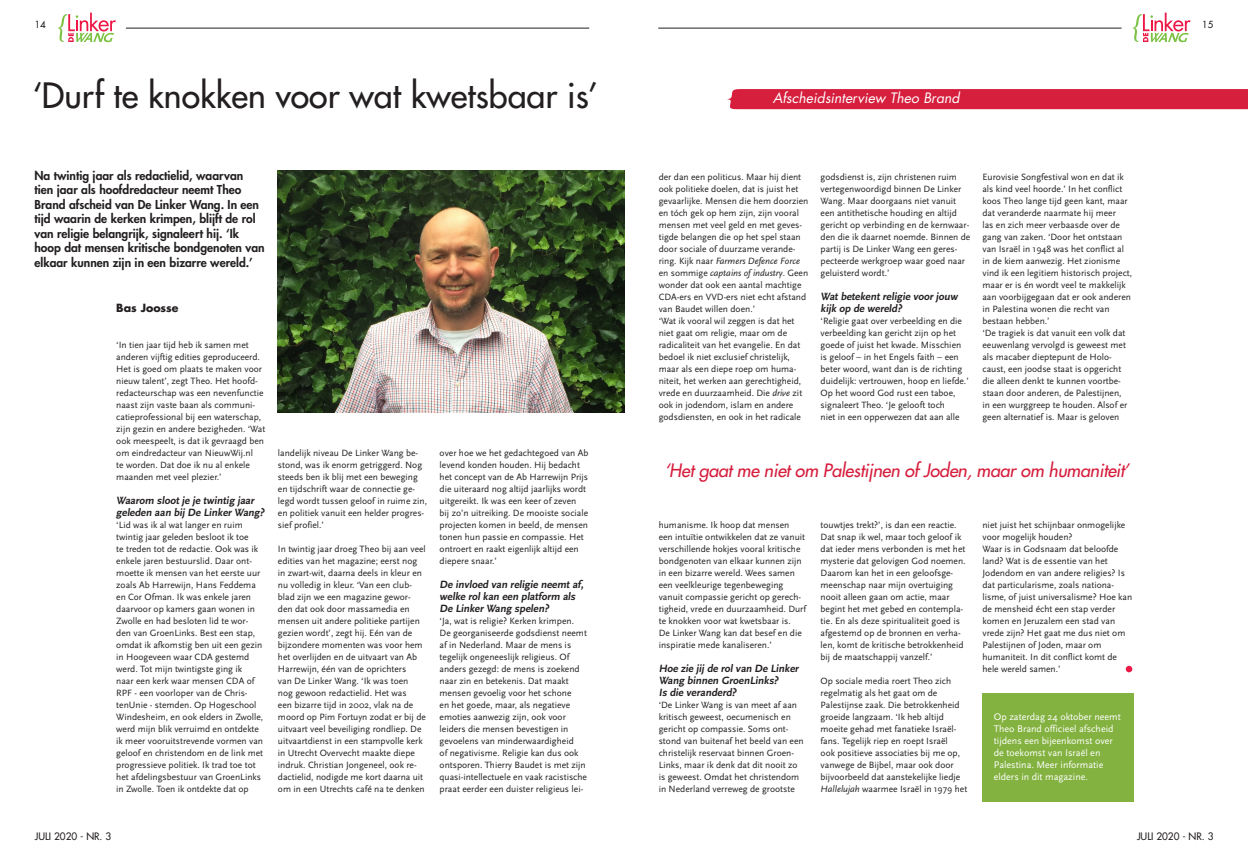
<style>
.page{position:relative;width:1248px;height:865px;background:#fff}
.page>*{position:absolute;margin:0;border:0;box-sizing:border-box;transform-origin:0 0}
.Kop{font:500 34px "Futura Std";color:#231f20}
.Streamer{font:italic 500 18px "Futura Std";letter-spacing:-.015em;color:#d61e3d}
.Subkop{font:italic 14px "Futura Std";color:#fff}
.Inleiding{font:800 12px/14.4px "Futura Std";color:#231f20}
.Tussenkopje{font:700 11px/12px "Scala Sans";color:#231f20}
.AUTEUR{font:700 11px "Futura Std";color:#231f20}
.Tussenkopje-2{font:10px/12px "Scala Sans";color:#fff}
.t1{font:500 10px "Futura Std";color:#231f20}
.plat{font:9.5px/12px "Scala Sans";color:#231f20}
.t2{font:500 9.5px "Futura Std";color:#231f20}
.s1{font-style:italic}
</style>
<div class="page">
<svg style="left:58px;top:13px;width:58px;height:29px"></svg>
<hr style="left:126px;top:28px;width:463px;height:1px;background:#231f20">
<svg style="left:1132px;top:13px;width:58px;height:29px"></svg>
<hr style="left:658px;top:28px;width:463px;height:1px;background:#231f20">
<div style="left:727px;top:89px;width:520px;height:20px;background:#d61e3d"></div>
<svg style="left:1125px;top:665px;width:7px;height:7px"></svg>
<div style="left:982px;top:693px;width:151px;height:108px;background:#83b240"></div>
<img style="left:277px;top:170px;width:347px;height:242px">
<p class="t2" style="left:35px;top:19px;width:12px">14</p>
<p class="t2" style="left:1202px;top:19px;width:12px">15</p>
<p class="Kop" style="left:32px;top:74px;width:567px">‘Durf te knokken voor wat kwetsbaar is’</p>
<p class="Inleiding" style="left:34px;top:168px;width:231px">Na twintig jaar als redactielid, waarvan tien jaar als hoofdredacteur neemt Theo Brand afscheid van De Linker Wang. In een tijd waarin de kerken krimpen, blijft de rol van religie belangrijk, signaleert hij. ‘Ik hoop dat mensen kritische bondgenoten van elkaar kunnen zijn in een bizarre wereld.’</p>
<p class="AUTEUR" style="left:116px;top:301px;width:64px">Bas Joosse</p>
<p class="plat" style="left:116px;top:339px;width:150px">‘In tien jaar tijd heb ik samen met anderen vijftig edities geproduceerd.<br>Het is goed om plaats te maken voor nieuw talent’, zegt Theo. Het hoofd&shy;redacteurschap was een nevenfunctie naast zijn vaste baan als communi&shy;catieprofessional bij een waterschap, zijn gezin en andere bezigheden. ‘Wat ook meespeelt, is dat ik gevraagd ben</p>
<p class="plat" style="left:116px;top:447px;width:138px">om eindredacteur van NieuwWij.nl te worden. Dat doe ik nu al enkele maanden met veel plezier.’</p>
<p class="Tussenkopje" style="left:116px;top:495px;width:151px">Waarom sloot je je twintig jaar geleden aan bij De Linker Wang?</p>
<p class="plat" style="left:116px;top:519px;width:148px">‘Lid was ik al wat langer en ruim twintig jaar geleden besloot ik toe<br>te treden tot de redactie. Ook was ik enkele jaren bestuurslid. Daar ont&shy;moette ik mensen van het eerste uur zoals Ab Harrewijn, Hans Feddema en Cor Ofman. Ik was enkele jaren daarvoor op kamers gaan wonen in Zwolle en had besloten lid te wor&shy;den van GroenLinks. Best een stap, omdat ik afkomstig ben uit een gezin in Hoogeveen waar CDA gestemd werd. Tot mijn twintigste ging ik<br>naar een kerk waar mensen CDA of RPF - een voorloper van de Chris&shy;tenUnie - stemden. Op Hogeschool Windesheim, en ook elders in Zwolle, werd mijn blik verruimd en ontdekte ik meer vooruitstrevende vormen van geloof en christendom en de link met progressieve politiek. Ik trad toe tot het afdelingsbestuur van GroenLinks in Zwolle. Toen ik ontdekte dat op</p>
<p class="plat" style="left:278px;top:447px;width:151px">landelijk niveau De Linker Wang be&shy;stond, was ik enorm getriggerd. Nog steeds ben ik blij met een beweging en tijdschrift waar de connectie ge&shy;legd wordt tussen geloof in ruime zin, en politiek vanuit een helder progres&shy;sief profiel.’</p>
<p class="plat" style="left:278px;top:543px;width:149px">In twintig jaar droeg Theo bij aan veel edities van het magazine; eerst nog in zwart-wit, daarna deels in kleur en nu volledig in kleur. ‘Van een club&shy;blad zijn we een magazine gewor&shy;den dat ook door massamedia en mensen uit andere politieke partijen gezien wordt’, zegt hij. Eén van de bijzondere momenten was voor hem het overlijden en de uitvaart van Ab Harrewijn, één van de oprichters<br>van De Linker Wang. ‘Ik was toen<br>nog gewoon redactielid. Het was<br>een bizarre tijd in 2002, vlak na de moord op Pim Fortuyn zodat er bij de uitvaart veel beveiliging rondliep. De uitvaartdienst in een stampvolle kerk in Utrecht Overvecht maakte diepe indruk. Christian Jongeneel, ook re&shy;dactielid, nodigde me kort daarna uit om in een Utrechts café na te denken</p>
<p class="plat" style="left:439px;top:447px;width:150px">over hoe we het gedachtegoed van Ab levend konden houden. Hij bedacht het concept van de Ab Harrewijn Prijs die uiteraard nog altijd jaarlijks wordt uitgereikt. Ik was een keer of zeven bij zo’n uitreiking. De mooiste sociale projecten komen in beeld, de mensen tonen hun passie en compassie. Het ontroert en raakt eigenlijk altijd een diepere snaar.’</p>
<p class="Tussenkopje" style="left:439px;top:579px;width:147px">De invloed van religie neemt af, welke rol kan een platform als<br>De Linker Wang spelen?</p>
<p class="plat" style="left:439px;top:615px;width:149px">‘Ja, wat is religie? Kerken krimpen.<br>De georganiseerde godsdienst neemt af in Nederland. Maar de mens is tegelijk ongeneeslijk religieus. Of anders gezegd: de mens is zoekend naar zin en betekenis. Dat maakt mensen gevoelig voor het schone<br>en het goede, maar, als negatieve emoties aanwezig zijn, ook voor leiders die mensen bevestigen in gevoelens van minderwaardigheid<br>of negativisme. Religie kan dus ook ontsporen. Thierry Baudet is met zijn quasi-intellectuele en vaak racistische praat eerder een duister religieus lei-</p>
<p class="Subkop" style="left:772px;top:89px;width:188px">Afscheidsinterview Theo Brand</p>
<p class="plat" style="left:658px;top:171px;width:151px">der dan een politicus. Maar hij dient ook politieke doelen, dat is juist het gevaarlijke. Mensen die hem doorzien en tóch gek op hem zijn, zijn vooral mensen met veel geld en met geves&shy;tigde belangen die op het spel staan door sociale of duurzame verande&shy;ring. Kijk naar <span class="s1">Farmers Defence Force </span>en sommige <span class="s1">captains of industry</span>. Geen wonder dat ook een aantal machtige CDA-ers en VVD-ers niet echt afstand van Baudet willen doen.’</p>
<p class="plat" style="left:658px;top:315px;width:145px">‘Wat ik vooral wil zeggen is dat het niet gaat om religie, maar om de radicaliteit van het evangelie. En dat bedoel ik niet exclusief christelijk, maar als een diepe roep om huma&shy;niteit, het werken aan gerechtigheid, vrede en duurzaamheid. Die <span class="s1">drive</span> zit ook in jodendom, islam en andere godsdiensten, en ook in het radicale</p>
<p class="plat" style="left:820px;top:171px;width:151px">godsdienst is, zijn christenen ruim vertegenwoordigd binnen De Linker Wang. Maar doorgaans niet vanuit een antithetische houding en altijd gericht op verbinding en de kernwaar&shy;den die ik daarnet noemde. Binnen de partij is De Linker Wang een geres&shy;pecteerde werkgroep waar goed naar geluisterd wordt.’</p>
<p class="Tussenkopje" style="left:820px;top:291px;width:141px">Wat betekent religie voor jouw kij k op de wereld?</p>
<p class="plat" style="left:820px;top:315px;width:150px">‘Religie gaat over verbeelding en die verbeelding kan gericht zijn op het goede of juist het kwade. Misschien is geloof – in het Engels faith – een beter woord, want dan is de richting duidelijk: vertrouwen, hoop en liefde.’ Op het woord God rust een taboe, signaleert Theo. ‘Je gelooft toch<br>niet in een opperwezen dat aan alle</p>
<p class="plat" style="left:982px;top:171px;width:151px">Eurovisie Songfestival won en dat ik als kind veel hoorde.’ In het conflict koos Theo lange tijd geen kant, maar dat veranderde naarmate hij meer<br>las en zich meer verbaasde over de gang van zaken. ‘Door het ontstaan van Israël in 1948 was het conflict al in de kiem aanwezig. Het zionisme vind ik een legitiem historisch project, maar er is én wordt veel te makkelijk aan voorbijgegaan dat er ook anderen in Palestina wonen die recht van bestaan hebben.’</p>
<p class="plat" style="left:982px;top:327px;width:146px">‘De tragiek is dat vanuit een volk dat eeuwenlang vervolgd is geweest met als macaber dieptepunt de Holo&shy;caust, een joodse staat is opgericht die alleen denkt te kunnen voortbe&shy;staan door anderen, de Palestijnen, in een wurggreep te houden. Alsof er geen alternatief is. Maar is geloven</p>
<p class="Streamer" style="left:664px;top:459px;width:466px">‘Het gaat me niet om Palestijnen of Joden, maar om humaniteit’</p>
<p class="plat" style="left:658px;top:519px;width:149px">humanisme. Ik hoop dat mensen<br>een intuïtie ontwikkelen dat ze vanuit verschillende hokjes vooral kritische bondgenoten van elkaar kunnen zijn in een bizarre wereld. Wees samen een veelkleurige tegenbeweging vanuit compassie gericht op gerech&shy;tigheid, vrede en duurzaamheid. Durf te knokken voor wat kwetsbaar is.<br>De Linker Wang kan dat besef en die inspiratie mede kanaliseren.’</p>
<p class="Tussenkopje" style="left:658px;top:663px;width:143px">Hoe zie jij de rol van De Linker<br>Wang binnen GroenLinks?</p>
<p class="Tussenkopje" style="left:658px;top:687px;width:81px">Is die veranderd?</p>
<p class="plat" style="left:658px;top:699px;width:146px">‘De Linker Wang is van meet af aan kritisch geweest, oecumenisch en gericht op compassie. Soms ont&shy;stond van buitenaf het beeld van een christelijk reservaat binnen Groen-Links, maar ik denk dat dit nooit zo is geweest. Omdat het christendom in Nederland verreweg de grootste</p>
<p class="plat" style="left:820px;top:519px;width:146px">touwtjes trekt?’, is dan een reactie.<br>Dat snap ik wel, maar toch geloof ik dat ieder mens verbonden is met het mysterie dat gelovigen God noemen.<br>Daarom kan het in een geloofsge&shy;meenschap naar mijn overtuiging nooit alleen gaan om actie, maar begint het met gebed en contempla&shy;tie. En als deze spiritualiteit goed is afgestemd op de bronnen en verha&shy;len, komt de kritische betrokkenheid bij de maatschappij vanzelf.’</p>
<p class="plat" style="left:820px;top:675px;width:148px">Op sociale media roert Theo zich regelmatig als het gaat om de Palestijnse zaak. Die betrokkenheid groeide langzaam. ‘Ik heb altijd moeite gehad met fanatieke Israël&shy;fans. Tegelijk riep en roept Israël<br>ook positieve associaties bij me op, vanwege de Bijbel, maar ook door bijvoorbeeld dat aanstekelijke liedje <span class="s1">Hallelujah</span> waarmee Israël in 1979 het</p>
<p class="plat" style="left:982px;top:519px;width:144px">niet juist het schijnbaar onmogelijke voor mogelijk houden?</p>
<p class="plat" style="left:982px;top:543px;width:151px">Waar is in Godsnaam dat beloofde land? Wat is de essentie van het<br>Jodendom en van andere religies? Is dat particularisme, zoals nationa&shy;lisme, of juist universalisme? Hoe kan de mensheid écht een stap verder komen en Jeruzalem een stad van vrede zijn? Het gaat me dus niet om<br>Palestijnen of Joden, maar om humaniteit. In dit conflict komt de hele wereld samen.’</p>
<p class="Tussenkopje-2" style="left:993px;top:711px;width:128px">Op zaterdag 24 oktober neemt<br>Theo Brand officieel afscheid tijdens een bijeenkomst over</p>
<p class="Tussenkopje-2" style="left:993px;top:747px;width:108px">de toekomst van Israël en</p>
<p class="Tussenkopje-2" style="left:993px;top:759px;width:111px">Palestina. Meer informatie elders in dit magazine.</p>
<p class="t1" style="left:35px;top:830px;width:78px">JULI 2020 - NR. 3</p>
<p class="t1" style="left:1136px;top:830px;width:78px">JULI 2020 - NR. 3</p>
</div>
